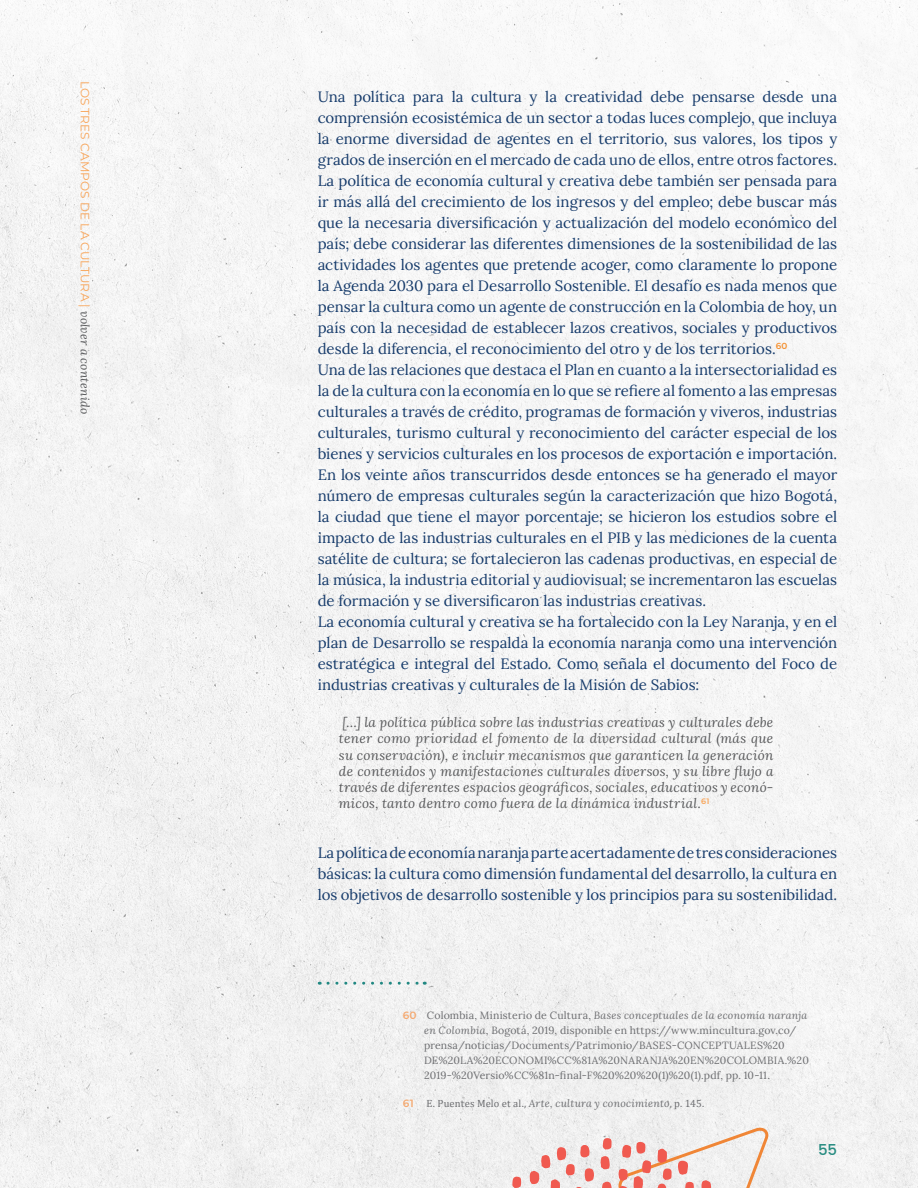
<style>
.page{position:relative;width:918px;height:1188px;background:#fff}
.page>*{position:absolute;margin:0;border:0;box-sizing:border-box;transform-origin:0 0}
.bullet_parrafo_conti{font:15px/21px "Lora";color:#163b6b;text-align:justify}
.t1{font:500 15px "Poppins";color:#278c81}
.cita{font:italic 13.5px/16.2px "Lora";letter-spacing:.025em;color:#57585a;text-align:justify}
.t2{font:12px "Montserrat";letter-spacing:.01em;color:#f8a457}
.piepag{font:10.5px/15px "Lora";letter-spacing:.015em;color:#6c6d70}
.piepag-2{font:10.5px "Cambria";letter-spacing:.015em;color:#6c6d70}
.s1{font-family:"Lora";font-style:italic;color:#57585a}
.s2{font-family:"Montserrat";font-weight:600;color:#f5aa72}
.s3{font-style:italic}
.s4{font-family:"Lora";font-style:italic}
</style>
<div class="page">
<img style="left:0;top:0;width:918px;height:1188px">
<svg style="left:602px;top:1182px;width:10px;height:6px"></svg>
<svg style="left:600px;top:1156px;width:10px;height:13px"></svg>
<svg style="left:603px;top:1138px;width:9px;height:12px"></svg>
<svg style="left:512px;top:1177px;width:9px;height:11px"></svg>
<svg style="left:529px;top:1144px;width:65px;height:44px"></svg>
<svg style="left:618px;top:1127px;width:155px;height:61px"></svg>
<svg style="left:328px;top:982px;width:97px;height:3px"></svg>
<p class="t2" style="left:93px;top:81px;width:335px;rotate:90deg">LOS TRES CAMPOS DE LA CULTURA | <span class="s1">volver a contenido</span></p>
<p class="bullet_parrafo_conti" style="left:318px;top:85px;width:521px">Una política para la cultura y la creatividad debe pensarse desde una comprensión ecosistémica de un sector a todas luces complejo, que incluya la enorme diversidad de agentes en el territorio, sus valores, los tipos y grados de inserción en el mercado de cada uno de ellos, entre otros factores.<br>La política de economía cultural y creativa debe también ser pensada para ir más allá del crecimiento de los ingresos y del empleo; debe buscar más que la necesaria diversificación y actualización del modelo económico del país; debe considerar las diferentes dimensiones de la sostenibilidad de las actividades los agentes que pretende acoger, como claramente lo propone la Agenda 2030 para el Desarrollo Sostenible. El desafío es nada menos que pensar la cultura como un agente de construcción en la Colombia de hoy, un país con la necesidad de establecer lazos creativos, sociales y productivos desde la diferencia, el reconocimiento del otro y de los territorios.<sup>60</sup></p>
<p class="bullet_parrafo_conti" style="left:318px;top:358px;width:521px">Una de las relaciones que destaca el Plan en cuanto a la intersectorialidad es la de la cultura con la economía en lo que se refiere al fomento a las empresas culturales a través de crédito, programas de formación y viveros, industrias culturales, turismo cultural y reconocimiento del carácter especial de los bienes y servicios culturales en los procesos de exportación e importación.<br>En los veinte años transcurridos desde entonces se ha generado el mayor número de empresas culturales según la caracterización que hizo Bogotá, la ciudad que tiene el mayor porcentaje; se hicieron los estudios sobre el impacto de las industrias culturales en el PIB y las mediciones de la cuenta satélite de cultura; se fortalecieron las cadenas productivas, en especial de la música, la industria editorial y audiovisual; se incrementaron las escuelas de formación y se diversificaron las industrias creativas.</p>
<p class="bullet_parrafo_conti" style="left:318px;top:610px;width:521px">La economía cultural y creativa se ha fortalecido con la Ley Naranja, y en el plan de Desarrollo se respalda la economía naranja como una intervención estratégica e integral del Estado. Como señala el documento del Foco de industrias creativas y culturales de la Misión de Sabios:</p>
<p class="cita" style="left:339px;top:714px;width:436px">[…] la política pública sobre las industrias creativas y culturales debe tener como prioridad el fomento de la diversidad cultural (más que su conservación), e incluir mecanismos que garanticen la generación de contenidos y manifestaciones culturales diversos, y su libre flujo a través de diferentes espacios geográficos, sociales, educativos y econó&shy;micos, tanto dentro como fuera de la dinámica industrial.<sup>61</sup></p>
<p class="bullet_parrafo_conti" style="left:318px;top:841px;width:521px">La política de economía naranja parte acertadamente de tres consideraciones básicas: la cultura como dimensión fundamental del desarrollo, la cultura en los objetivos de desarrollo sostenible y los principios para su sostenibilidad.</p>
<p class="piepag" style="left:424px;top:1008px;width:386px;text-indent:-21px"><span class="s2">60</span> Colombia, Ministerio de Cultura, <span class="s3">Bases conceptuales de la economía naranja en Colombia</span>, Bogotá, 2019, disponible en https://www.mincultura.gov.co/ prensa/noticias/Documents/Patrimonio/BASES-CONCEPTUALES%20<br>DE%20LA%20ECONOMI%CC%81A%20NARANJA%20EN%20COLOMBIA.%20<br>2019-%20Versio%CC%81n-final-F%20%20%20(1)%20(1).pdf, pp. 10-11.</p>
<p class="piepag-2" style="left:403px;top:1097px;width:303px"><span class="s2">61</span> E. Puentes Melo et al., <span class="s4">Arte, cultura y conocimiento</span>, p. 145.</p>
<p class="t1" style="left:818px;top:1142px;width:21px">55</p>
</div>
